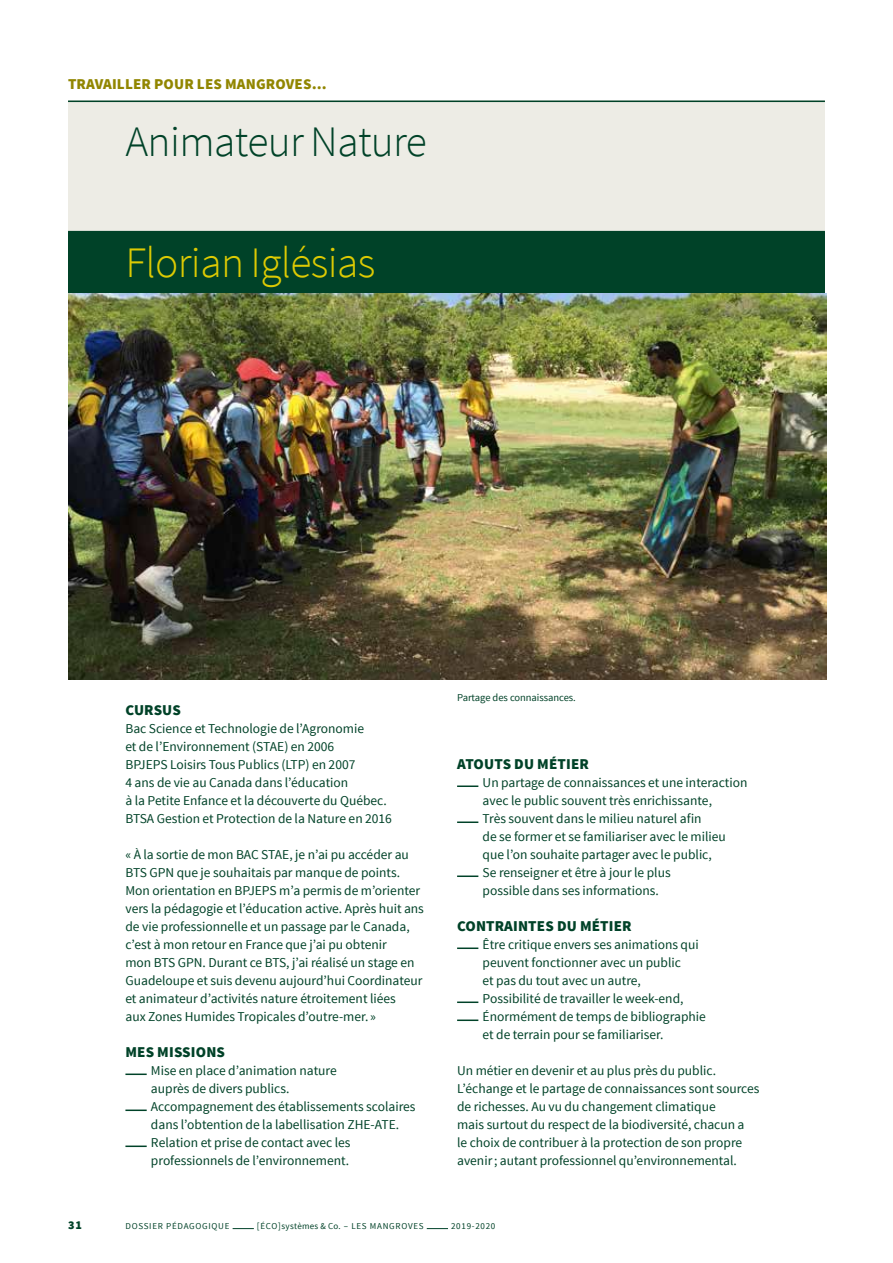
<style>
.page{position:relative;width:893px;height:1263px;background:#fff}
.page>*{position:absolute;margin:0;border:0;box-sizing:border-box;transform-origin:0 0}
.t1{font:300 43.5px "Source Sans Pro";letter-spacing:-.015em;color:#004228}
.t2{font:300 43.5px "Source Sans Pro";letter-spacing:-.015em;color:#ddca03}
.t3{font:900 15px "Source Sans Pro";letter-spacing:.01em;color:#004228}
.t4{font:900 15px "Source Sans Pro";letter-spacing:.01em;color:#918600}
.t5{font:13.5px/18px "Source Sans Pro";color:#004228}
.t6{font:900 12px "Source Sans Pro";color:#004228}
.t7{font:10.5px "Source Sans Pro";letter-spacing:-.005em;color:#004228}
.t8{font:9px "Source Sans Pro";letter-spacing:.08em;color:#004228}
</style>
<div class="page">
<svg style="left:233px;top:1228px;width:21px;height:1px"></svg>
<svg style="left:427px;top:1228px;width:21px;height:1px"></svg>
<div style="left:68px;top:230px;width:757px;height:63px;background:#004228"></div>
<div style="left:68px;top:101px;width:757px;height:131px;background:#edece5"></div>
<hr style="left:68px;top:101px;width:757px;height:1px;background:#004228">
<hr style="left:68px;top:231px;width:757px;height:1px;background:#004228">
<hr style="left:125px;top:1073px;width:22px;height:2px;background:#004228">
<hr style="left:125px;top:1109px;width:22px;height:2px;background:#004228">
<hr style="left:125px;top:1145px;width:22px;height:2px;background:#004228">
<hr style="left:457px;top:785px;width:21px;height:2px;background:#004228">
<hr style="left:457px;top:821px;width:21px;height:2px;background:#004228">
<hr style="left:457px;top:875px;width:21px;height:2px;background:#004228">
<hr style="left:457px;top:947px;width:21px;height:2px;background:#004228">
<hr style="left:457px;top:1001px;width:21px;height:2px;background:#004228">
<hr style="left:457px;top:1019px;width:21px;height:2px;background:#004228">
<img style="left:68px;top:293px;width:758px;height:387px">
<p class="t4" style="left:68px;top:74px;width:260px">TRAVAILLER POUR LES MANGROVES…</p>
<h1 class="t1" style="left:125px;top:115px;width:303px">Animateur Nature</h1>
<h1 class="t2" style="left:125px;top:236px;width:252px">Florian Iglésias</h1>
<p class="t3" style="left:125px;top:700px;width:57px">CURSUS</p>
<p class="t5" style="left:125px;top:720px;width:268px">Bac Science et Technologie de l’Agronomie<br>et de l’Environnement (STAE) en 2006<br>BPJEPS Loisirs Tous Publics (LTP) en 2007<br>4 ans de vie au Canada dans l’éducation<br>à la Petite Enfance et la découverte du Québec.<br>BTSA Gestion et Protection de la Nature en 2016</p>
<p class="t5" style="left:125px;top:846px;width:300px">« À la sortie de mon BAC STAE, je n’ai pu accéder au BTS GPN que je souhaitais par manque de points.<br>Mon orientation en BPJEPS m’a permis de m’orienter vers la pédagogie et l’éducation active. Après huit ans de vie professionnelle et un passage par le Canada, c’est à mon retour en France que j’ai pu obtenir<br>mon BTS GPN. Durant ce BTS, j’ai réalisé un stage en Guadeloupe et suis devenu aujourd’hui Coordinateur et animateur d’activités nature étroitement liées<br>aux Zones Humides Tropicales d’outre-mer. »</p>
<p class="t3" style="left:125px;top:1042px;width:101px">MES MISSIONS</p>
<p class="t5" style="left:151px;top:1062px;width:266px">Mise en place d’animation nature<br>auprès de divers publics.<br>Accompagnement des établissements scolaires dans l’obtention de la labellisation ZHE-ATE.<br>Relation et prise de contact avec les professionnels de l’environnement.</p>
<p class="t7" style="left:457px;top:690px;width:120px">Partage des connaissances.</p>
<p class="t3" style="left:457px;top:754px;width:133px">ATOUTS DU MÉTIER</p>
<p class="t5" style="left:483px;top:774px;width:266px">Un partage de connaissances et une interaction avec le public souvent très enrichissante,<br>Très souvent dans le milieu naturel afin<br>de se former et se familiariser avec le milieu que l’on souhaite partager avec le public,<br>Se renseigner et être à jour le plus<br>possible dans ses informations.</p>
<p class="t3" style="left:457px;top:916px;width:176px">CONTRAINTES DU MÉTIER</p>
<p class="t5" style="left:483px;top:936px;width:225px">Être critique envers ses animations qui peuvent fonctionner avec un public<br>et pas du tout avec un autre,<br>Possibilité de travailler le week-end, Énormément de temps de bibliographie et de terrain pour se familiariser.</p>
<p class="t5" style="left:457px;top:1062px;width:304px">Un métier en devenir et au plus près du public.<br>L’échange et le partage de connaissances sont sources de richesses. Au vu du changement climatique<br>mais surtout du respect de la biodiversité, chacun a<br>le choix de contribuer à la protection de son propre avenir; autant professionnel qu’environnemental.</p>
<p class="t6" style="left:68px;top:1217px;width:15px">31</p>
<p class="t8" style="left:125px;top:1220px;width:106px">DOSSIER PÉDAGOGIQUE</p>
<p class="t8" style="left:257px;top:1220px;width:168px">[ÉCO]systèmes &amp; Co. – LES MANGROVES</p>
<p class="t8" style="left:451px;top:1220px;width:46px">2019-2020</p>
</div>
